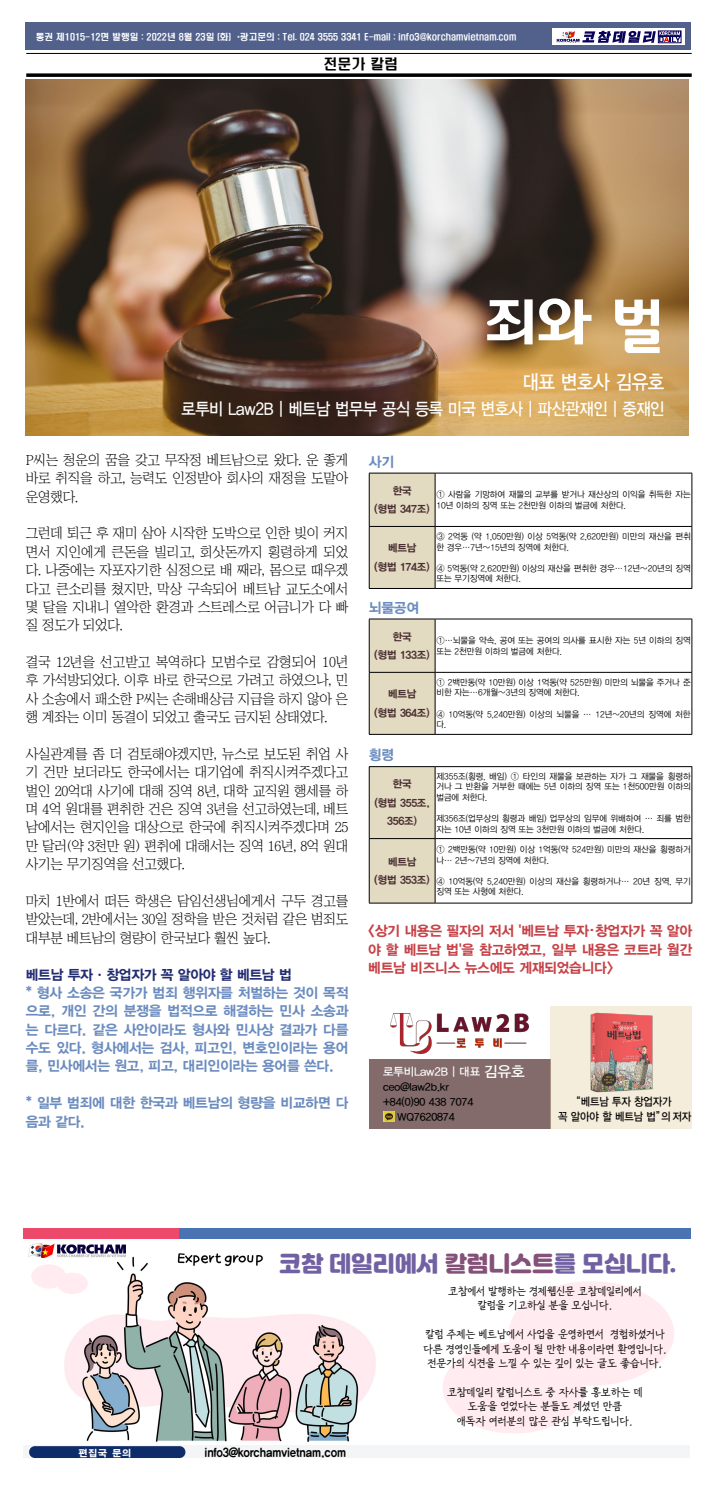
<style>
.page{position:relative;width:718px;height:1488px;background:#fff}
.page>*{position:absolute;margin:0;border:0;box-sizing:border-box;transform-origin:0 0}
.t1{font:56.79px "Korean AMERI B";color:#fff}
.t2{font:21.88px "Jalnan";color:#7161a3}
.t3{font:20.04px "YDIYGO330";letter-spacing:-.02em;color:#fff;scale:.9 1}
.t4{font:17.15px "YDIYGO330";letter-spacing:-.02em;color:#fff;scale:.9 1}
.t5{font:14px/18.4px "Chosunilbo NM";letter-spacing:-.02em;color:#000;text-align:justify}
.t6{font:14px/18.4px "YDIYGO350";letter-spacing:-.02em;color:#6b8cbf;text-align:justify}
.t7{font:14px/18.4px "YDIYGO350";letter-spacing:-.02em;color:#c64247;text-align:justify}
.t8{font:14px "YDIYGO350";letter-spacing:-.02em;color:#222c71}
.t9{font:14px "H2 hdr M";color:#000}
.t10{font:12.08px "YDIYGO350";letter-spacing:-.02em;color:#000;scale:.9 1}
.t11{font:11.99px/14.3px "Korean KPNB R";letter-spacing:-.03em;color:#000;text-align:center}
.t12{font:11.38px/14.9px "YDIYGO330";letter-spacing:-.01em;color:#000;scale:.9 1}
.t13{font:11.38px "YDIYGO330";letter-spacing:-.01em;color:#fff}
.t14{font:10.5px/18.4px "YDIYGO350";letter-spacing:-.02em;color:#4a3032;text-align:center}
.t15{font:10.5px "YDIYGO330";letter-spacing:-.01em;color:#000}
.t16{font:9.62px "YDIYGO360";color:#fff}
.t17{font:8.75px/10.5px "YDIYGO320";color:#000;scale:.95 1}
.t18{font:8.75px "H2 hdr M";color:#fff}
.s1{font-family:"Korean DREAM5 R"}
.s2{font-size:14.88px}
.s3{color:#845179}
</style>
<div class="page">
<div style="left:26px;top:23px;width:665px;height:27px;background:#52618c"></div>
<div style="left:552px;top:28px;width:133px;height:17px;background:#fff"></div>
<div style="left:658px;top:31px;width:23px;height:12px;border:1px solid #080059"></div>
<svg style="left:556px;top:31px;width:124px;height:12px"></svg>
<hr style="left:26px;top:53px;width:665px;height:1px;background:#000">
<svg style="left:26px;top:73px;width:665px;height:4px;background:#1f1f1f"></svg>
<img style="left:26px;top:80px;width:662px;height:356px">
<img style="left:390px;top:1013px;width:139px;height:40px">
<div style="left:369px;top:1059px;width:181px;height:69px;background:#826b6a"></div>
<svg style="left:383px;top:1111px;width:11px;height:10px"></svg>
<div style="left:550px;top:1006px;width:142px;height:122px;background:#f5eddb"></div>
<img style="left:590px;top:1012px;width:64px;height:81px">
<div style="left:370px;top:474px;width:65px;height:114px;background:#e3dac2"></div>
<hr style="left:369px;top:473px;width:66px;height:1px;background:#000">
<hr style="left:369px;top:473px;width:1px;height:53px;background:#000">
<hr style="left:435px;top:473px;width:257px;height:1px;background:#000">
<hr style="left:435px;top:473px;width:1px;height:53px;background:#000">
<hr style="left:691px;top:473px;width:1px;height:53px;background:#000">
<hr style="left:369px;top:526px;width:66px;height:1px;background:#000">
<hr style="left:369px;top:527px;width:1px;height:61px;background:#000">
<hr style="left:435px;top:526px;width:257px;height:1px;background:#000">
<hr style="left:435px;top:527px;width:1px;height:61px;background:#000">
<hr style="left:691px;top:527px;width:1px;height:61px;background:#000">
<hr style="left:369px;top:588px;width:66px;height:1px;background:#000">
<hr style="left:435px;top:588px;width:257px;height:1px;background:#000">
<div style="left:370px;top:619px;width:65px;height:115px;background:#e3dac2"></div>
<hr style="left:369px;top:618px;width:66px;height:1px;background:#000">
<hr style="left:369px;top:619px;width:1px;height:53px;background:#000">
<hr style="left:435px;top:618px;width:257px;height:1px;background:#000">
<hr style="left:435px;top:619px;width:1px;height:53px;background:#000">
<hr style="left:691px;top:619px;width:1px;height:53px;background:#000">
<hr style="left:369px;top:672px;width:66px;height:1px;background:#000">
<hr style="left:369px;top:672px;width:1px;height:62px;background:#000">
<hr style="left:435px;top:672px;width:257px;height:1px;background:#000">
<hr style="left:435px;top:672px;width:1px;height:62px;background:#000">
<hr style="left:691px;top:672px;width:1px;height:62px;background:#000">
<hr style="left:369px;top:734px;width:66px;height:1px;background:#000">
<hr style="left:435px;top:734px;width:257px;height:1px;background:#000">
<div style="left:370px;top:767px;width:65px;height:135px;background:#e3dac2"></div>
<hr style="left:369px;top:766px;width:66px;height:1px;background:#000">
<hr style="left:369px;top:767px;width:1px;height:71px;background:#000">
<hr style="left:435px;top:766px;width:257px;height:1px;background:#000">
<hr style="left:435px;top:767px;width:1px;height:71px;background:#000">
<hr style="left:691px;top:767px;width:1px;height:71px;background:#000">
<hr style="left:369px;top:838px;width:66px;height:1px;background:#000">
<hr style="left:369px;top:839px;width:1px;height:63px;background:#000">
<hr style="left:435px;top:838px;width:257px;height:1px;background:#000">
<hr style="left:435px;top:839px;width:1px;height:63px;background:#000">
<hr style="left:691px;top:839px;width:1px;height:63px;background:#000">
<hr style="left:369px;top:902px;width:66px;height:1px;background:#000">
<hr style="left:435px;top:902px;width:257px;height:1px;background:#000">
<img style="left:64px;top:1253px;width:312px;height:188px">
<div style="left:508px;top:1281px;width:166px;height:104px;background:#ffebf0;border-radius:50%"></div>
<div style="left:442px;top:1342px;width:143px;height:91px;background:#ffebf0;border-radius:50%"></div>
<div style="left:172px;top:1228px;width:518px;height:10px;background:#4a73b3"></div>
<div style="left:23px;top:1228px;width:156px;height:10px;background:#ed4a6b"></div>
<div style="left:23px;top:1444px;width:666px;height:13px;background:#f4f5f7"></div>
<div style="left:29px;top:1446px;width:156px;height:12px;background:#0e2c69;border-radius:6px"></div>
<img style="left:28px;top:1243px;width:98px;height:14px">
<div style="left:31px;top:1264px;width:35px;height:24px;background:#ffebf0;border-radius:50%"></div>
<div style="left:57px;top:1272px;width:31px;height:22px;background:#ffebf0;border-radius:50%"></div>
<p class="t18" style="left:36px;top:32px;width:482px">통권 제1015-12면 발행일 : 2022년 8월 23일 (화) *광고문의 : Tel. 024 3555 3341 E-mail : info3@korchamvietnam.com</p>
<h3 class="t9" style="left:323px;top:57px;width:76px">전문가 칼럼</h3>
<h1 class="t1" style="left:483px;top:295px;width:182px">죄와 벌</h1>
<h3 class="t3" style="left:522px;top:371px;width:159px">대표 변호사 김유호</h3>
<h3 class="t4" style="left:181px;top:399px;width:538px">로투비 Law2B | 베트남 법무부 공식 등록 미국 변호사 | 파산관재인 | 중재인</h3>
<h3 class="t5" style="left:26px;top:450px;width:324px">P씨는 청운의 꿈을 갖고 무작정 베트남으로 왔다. 운 좋게 바로 취직을 하고, 능력도 인정받아 회사의 재정을 도맡아 운영했다.</h3>
<h3 class="t5" style="left:26px;top:524px;width:324px">그런데 퇴근 후 재미 삼아 시작한 도박으로 인한 빚이 커지 면서 지인에게 큰돈을 빌리고, 회삿돈까지 횡령하게 되었 다. 나중에는 자포자기한 심정으로 배 째라, 몸으로 때우겠 다고 큰소리를 쳤지만, 막상 구속되어 베트남 교도소에서 몇 달을 지내니 열악한 환경과 스트레스로 어금니가 다 빠 질 정도가 되었다.</h3>
<h3 class="t5" style="left:26px;top:653px;width:324px">결국 12년을 선고받고 복역하다 모범수로 감형되어 10년 후 가석방되었다. 이후 바로 한국으로 가려고 하였으나, 민 사 소송에서 패소한 P씨는 손해배상금 지급을 하지 않아 은 행 계좌는 이미 동결이 되었고 출국도 금지된 상태였다.</h3>
<h3 class="t5" style="left:26px;top:744px;width:324px">사실관계를 좀 더 검토해야겠지만, 뉴스로 보도된 취업 사 기 건만 보더라도 한국에서는 대기업에 취직시켜주겠다고 벌인 20억대 사기에 대해 징역 8년, 대학 교직원 행세를 하 며 4억 원대를 편취한 건은 징역 3년을 선고하였는데, 베트 남에서는 현지인을 대상으로 한국에 취직시켜주겠다며 25 만 달러(약 3천만 원) 편취에 대해서는 징역 16년, 8억 원대 사기는 무기징역을 선고했다.</h3>
<h3 class="t5" style="left:26px;top:891px;width:324px">마치 1반에서 떠든 학생은 담임선생님에게서 구두 경고를 받았는데, 2반에서는 30일 정학을 받은 것처럼 같은 범죄도 대부분 베트남의 형량이 한국보다 훨씬 높다.</h3>
<h3 class="t8" style="left:26px;top:967px;width:267px">베트남 투자ㆍ창업자가 꼭 알아야 할 베트남 법</h3>
<h3 class="t6" style="left:26px;top:984px;width:324px">* 형사 소송은 국가가 범죄 행위자를 처벌하는 것이 목적 으로, 개인 간의 분쟁을 법적으로 해결하는 민사 소송과 는 다르다. 같은 사안이라도 형사와 민사상 결과가 다를 수도 있다. 형사에서는 검사, 피고인, 변호인이라는 용어 를, 민사에서는 원고, 피고, 대리인이라는 용어를 쓴다.</h3>
<h3 class="t6" style="left:26px;top:1094px;width:324px">* 일부 범죄에 대한 한국과 베트남의 형량을 비교하면 다 음과 같다.</h3>
<h3 class="t6" style="left:369px;top:453px;width:27px">사기</h3>
<p class="t14" style="left:374px;top:482px;width:57px">한국<br>(형법 347조)</p>
<p class="t17" style="left:436px;top:489px;width:269px">① 사람을 기망하여 재물의 교부를 받거나 재산상의 이익을 취득한 자는<br>10년 이하의 징역 또는 2천만원 이하의 벌금에 처한다.</p>
<p class="t14" style="left:374px;top:539px;width:57px">베트남<br>(형법 174조)</p>
<p class="t17" style="left:436px;top:531px;width:269px">③ 2억동 (약 1,050만원) 이상 5억동(약 2,620만원) 미만의 재산을 편취 한 경우…7년~15년의 징역에 처한다.</p>
<p class="t17" style="left:436px;top:563px;width:269px">④ 5억동(약 2,620만원) 이상의 재산을 편취한 경우…12년~20년의 징역 또는 무기징역에 처한다.</p>
<h3 class="t6" style="left:369px;top:599px;width:52px">뇌물공여</h3>
<p class="t14" style="left:374px;top:627px;width:57px">한국<br>(형법 133조)</p>
<p class="t17" style="left:436px;top:635px;width:269px">①…뇌물을 약속, 공여 또는 공여의 의사를 표시한 자는 5년 이하의 징역 또는 2천만원 이하의 벌금에 처한다.</p>
<p class="t14" style="left:374px;top:685px;width:57px">베트남<br>(형법 364조)</p>
<p class="t17" style="left:436px;top:677px;width:269px">① 2백만동(약 10만원) 이상 1억동(약 525만원) 미만의 뇌물을 주거나 준 비한 자는…6개월~3년의 징역에 처한다.</p>
<p class="t17" style="left:436px;top:709px;width:269px">④ 10억동(약 5,240만원) 이상의 뇌물을 … 12년~20년의 징역에 처한 다.</p>
<h3 class="t6" style="left:369px;top:746px;width:27px">횡령</h3>
<p class="t14" style="left:374px;top:775px;width:57px">한국<br>(형법 355조,<br>356조)</p>
<p class="t17" style="left:436px;top:771px;width:269px;text-align:justify">제355조(횡령, 배임) ① 타인의 재물을 보관하는 자가 그 재물을 횡령하 거나 그 반환을 거부한 때에는 5년 이하의 징역 또는 1천500만원 이하의 벌금에 처한다.</p>
<p class="t17" style="left:436px;top:813px;width:269px">제356조(업무상의 횡령과 배임) 업무상의 임무에 위배하여 … 죄를 범한 자는 10년 이하의 징역 또는 3천만원 이하의 벌금에 처한다.</p>
<p class="t17" style="left:436px;top:844px;width:269px">① 2백만동(약 10만원) 이상 1억동(약 524만원) 미만의 재산을 횡령하거 나… 2년~7년의 징역에 처한다.</p>
<p class="t17" style="left:436px;top:876px;width:269px">④ 10억동(약 5,240만원) 이상의 재산을 횡령하거나… 20년 징역, 무기 징역 또는 사형에 처한다.</p>
<h3 class="t7" style="left:368px;top:922px;width:325px">&lt;상기 내용은 필자의 저서 '베트남 투자<span class="s1">·</span>창업자가 꼭 알아 야 할 베트남 법'을 참고하였고, 일부 내용은 코트라 월간 베트남 비즈니스 뉴스에도 게재되었습니다&gt;</h3>
<p class="t14" style="left:374px;top:853px;width:57px">베트남<br>(형법 353조)</p>
<h3 class="t13" style="left:383px;top:1065px;width:143px">로투비Law2B | 대표 <span class="s2">김유호</span></h3>
<p class="t15" style="left:383px;top:1080px;width:67px">ceo@law2b.kr</p>
<p class="t15" style="left:383px;top:1095px;width:92px">+84(0)90 438 7074</p>
<p class="t15" style="left:397px;top:1110px;width:59px">WQ7620874</p>
<h3 class="t12" style="left:558px;top:1094px;width:149px;text-indent:12px">“베트남 투자 창업자가<br>꼭 알아야 할 베트남 법”의 저자</h3>
<h2 class="t2" style="left:279px;top:1249px;width:398px">코참 데일리에서 <span class="s3">칼럼니스트</span>를 모십니다.</h2>
<h3 class="t11" style="left:448px;top:1284px;width:195px">코참에서 발행하는 경제웹신문 코참데일리에서 칼럼을 기고하실 분을 모십니다.</h3>
<h3 class="t11" style="left:423px;top:1327px;width:245px">칼럼 주제는 베트남에서 사업을 운영하면서 경험하셨거나 다른 경영인들에게 도움이 될 만한 내용이라면 환영입니다. 전문가의 식견을 느낄 수 있는 깊이 있는 글도 좋습니다.</h3>
<h3 class="t11" style="left:447px;top:1384px;width:197px">코참데일리 칼럼니스트 중 자사를 홍보하는 데 도움을 얻었다는 분들도 계셨던 만큼<br>애독자 여러분의 많은 관심 부탁드립니다.</h3>
<p class="t16" style="left:78px;top:1446px;width:54px">편집국 문의</p>
<h3 class="t10" style="left:205px;top:1446px;width:159px">info3@korchamvietnam.com</h3>
</div>
